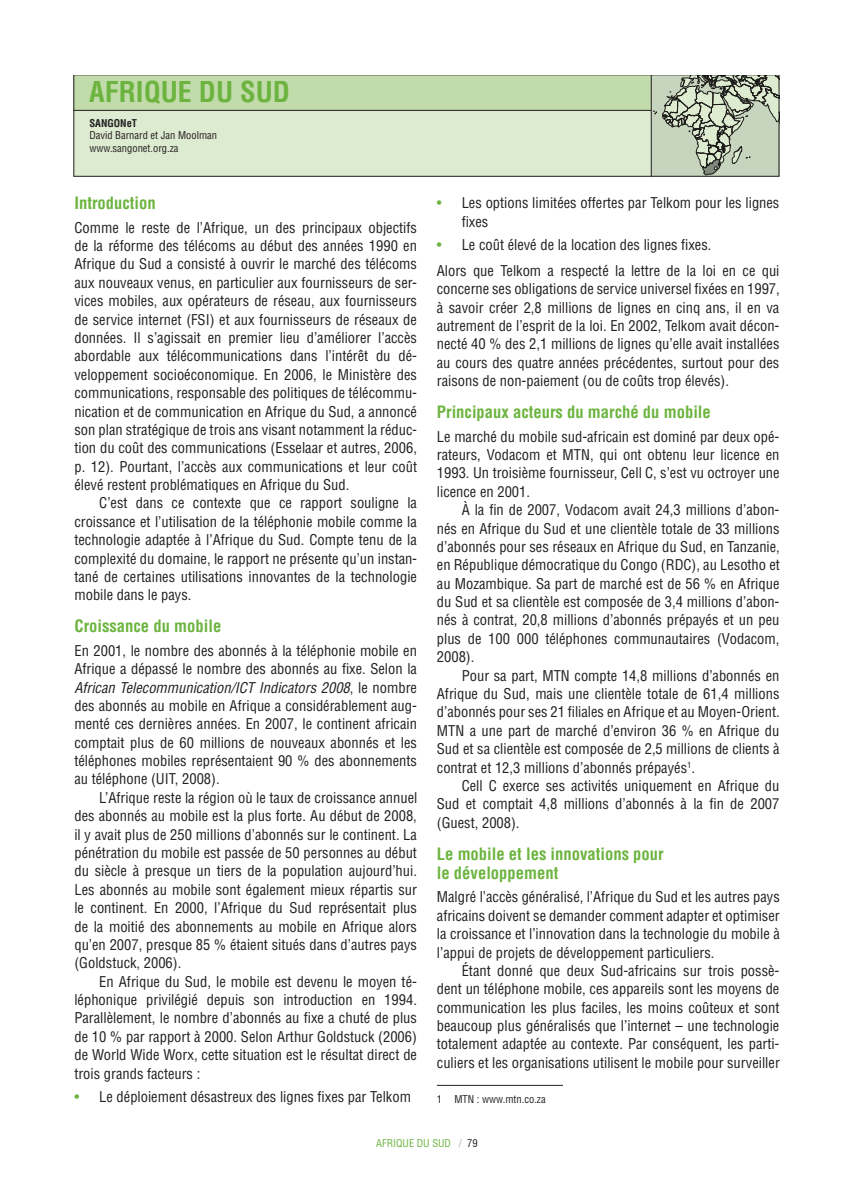
<style>
.page{position:relative;width:844px;height:1191px;background:#fff}
.page>*{position:absolute;margin:0;border:0;box-sizing:border-box;transform-origin:0 0}
.t1{font:700 condensed 28px "Helvetica";color:#6cb43f}
.t2{font:700 condensed 16.62px/19.2px "Helvetica";color:#6cb43f}
.t3{font:condensed 14.53px/18.4px "Helvetica";color:#231f20;text-align:justify}
.t4{font:condensed 10.5px/12.6px "Helvetica";color:#231f20}
.t5{font:condensed 10.5px "Helvetica";color:#6cb43f}
.t6{font:700 condensed 10.5px "Helvetica";color:#231f20}
.s1{font-style:italic}
.s2{color:#a8a9ad}
.s3{color:#231f20}
</style>
<div class="page">
<hr style="left:437px;top:1085px;width:126px;height:1px;background:#231f20">
<svg style="left:73px;top:76px;width:706px;height:101px;background:#cfe1bf"></svg>
<hr style="left:650px;top:76px;width:1px;height:101px;background:#231f20">
<svg style="left:651px;top:76px;width:128px;height:100px;background:#adb7a4"></svg>
<h1 class="t1" style="left:89px;top:74px;width:202px">AFRIQUE DU SUD</h1>
<p class="t6" style="left:89px;top:116px;width:49px">SANGONeT</p>
<p class="t4" style="left:89px;top:129px;width:129px">David Barnard et Jan Moolman www.sangonet.org.za</p>
<p class="t2" style="left:74px;top:193px;width:83px">Introduction</p>
<p class="t3" style="left:74px;top:218px;width:344px">Comme le reste de l’Afrique, un des principaux objectifs de la réforme des télécoms au début des années 1990 en Afrique du Sud a consisté à ouvrir le marché des télécoms aux nouveaux venus, en particulier aux fournisseurs de ser&shy;vices mobiles, aux opérateurs de réseau, aux fournisseurs de service internet (FSI) et aux fournisseurs de réseaux de données. Il s’agissait en premier lieu d’améliorer l’accès abordable aux télécommunications dans l’intérêt du dé&shy;veloppement socioéconomique. En 2006, le Ministère des communications, responsable des politiques de télécommu&shy;nication et de communication en Afrique du Sud, a annoncé son plan stratégique de trois ans visant notamment la réduc&shy;tion du coût des communications (Esselaar et autres, 2006, p. 12). Pourtant, l’accès aux communications et leur coût élevé restent problématiques en Afrique du Sud.</p>
<p class="t3" style="left:74px;top:494px;width:344px;text-indent:25px">C’est dans ce contexte que ce rapport souligne la croissance et l’utilisation de la téléphonie mobile comme la technologie adaptée à l’Afrique du Sud. Compte tenu de la complexité du domaine, le rapport ne présente qu’un instan&shy;tané de certaines utilisations innovantes de la technologie mobile dans le pays.</p>
<p class="t2" style="left:74px;top:616px;width:148px">Croissance du mobile</p>
<p class="t3" style="left:74px;top:641px;width:344px">En 2001, le nombre des abonnés à la téléphonie mobile en Afrique a dépassé le nombre des abonnés au fixe. Selon la <span class="s1">African Telecommunication/ICT Indicators 2008</span>, le nombre des abonnés au mobile en Afrique a considérablement aug&shy;menté ces dernières années. En 2007, le continent africain comptait plus de 60 millions de nouveaux abonnés et les téléphones mobiles représentaient 90 % des abonnements au téléphone (UIT, 2008).</p>
<p class="t3" style="left:74px;top:788px;width:344px;text-indent:25px">L’Afrique reste la région où le taux de croissance annuel des abonnés au mobile est la plus forte. Au début de 2008, il y avait plus de 250 millions d’abonnés sur le continent. La pénétration du mobile est passée de 50 personnes au début du siècle à presque un tiers de la population aujourd’hui.<br>Les abonnés au mobile sont également mieux répartis sur le continent. En 2000, l’Afrique du Sud représentait plus de la moitié des abonnements au mobile en Afrique alors qu’en 2007, presque 85 % étaient situés dans d’autres pays (Goldstuck, 2006).</p>
<p class="t3" style="left:74px;top:972px;width:344px;text-indent:25px">En Afrique du Sud, le mobile est devenu le moyen té&shy;léphonique privilégié depuis son introduction en 1994.<br>Parallèlement, le nombre d’abonnés au fixe a chuté de plus de 10 % par rapport à 2000. Selon Arthur Goldstuck (2006) de World Wide Worx, cette situation est le résultat direct de trois grands facteurs :</p>
<p class="t3" style="left:99px;top:1087px;width:313px">Le déploiement désastreux des lignes fixes par Telkom</p>
<p class="t3" style="left:461px;top:194px;width:319px">Les options limitées offertes par Telkom pour les lignes fixes</p>
<p class="t3" style="left:437px;top:232px;width:344px;line-height:25.7px;text-indent:25px">Le coût élevé de la location des lignes fixes.<br>Alors que Telkom a respecté la lettre de la loi en ce qui</p>
<p class="t3" style="left:437px;top:280px;width:344px">concerne ses obligations de service universel fixées en 1997, à savoir créer 2,8 millions de lignes en cinq ans, il en va autrement de l’esprit de la loi. En 2002, Telkom avait décon&shy;necté 40 % des 2,1 millions de lignes qu’elle avait installées au cours des quatre années précédentes, surtout pour des raisons de non-paiement (ou de coûts trop élevés).</p>
<p class="t2" style="left:437px;top:402px;width:275px">Principaux acteurs du marché du mobile</p>
<p class="t3" style="left:437px;top:427px;width:344px">Le marché du mobile sud-africain est dominé par deux opé&shy;rateurs, Vodacom et MTN, qui ont obtenu leur licence en 1993. Un troisième fournisseur, Cell C, s’est vu octroyer une licence en 2001.</p>
<p class="t3" style="left:437px;top:500px;width:344px;text-indent:25px">À la fin de 2007, Vodacom avait 24,3 millions d’abon&shy;nés en Afrique du Sud et une clientèle totale de 33 millions d’abonnés pour ses réseaux en Afrique du Sud, en Tanzanie, en République démocratique du Congo (RDC), au Lesotho et au Mozambique. Sa part de marché est de 56 % en Afrique du Sud et sa clientèle est composée de 3,4 millions d’abon&shy;nés à contrat, 20,8 millions d’abonnés prépayés et un peu plus de 100 000 téléphones communautaires (Vodacom, 2008).</p>
<p class="t3" style="left:437px;top:666px;width:344px;text-indent:25px">Pour sa part, MTN compte 14,8 millions d’abonnés en Afrique du Sud, mais une clientèle totale de 61,4 millions d’abonnés pour ses 21 filiales en Afrique et au Moyen-Orient.<br>MTN a une part de marché d’environ 36 % en Afrique du Sud et sa clientèle est composée de 2,5 millions de clients à contrat et 12,3 millions d’abonnés prépayés<sup>1</sup>.</p>
<p class="t3" style="left:437px;top:776px;width:344px;text-indent:25px">Cell C exerce ses activités uniquement en Afrique du Sud et comptait 4,8 millions d’abonnés à la fin de 2007 (Guest, 2008).</p>
<p class="t2" style="left:437px;top:844px;width:228px">Le mobile et les innovations pour le développement</p>
<p class="t3" style="left:437px;top:888px;width:344px">Malgré l’accès généralisé, l’Afrique du Sud et les autres pays africains doivent se demander comment adapter et optimiser la croissance et l’innovation dans la technologie du mobile à l’appui de projets de développement particuliers.</p>
<p class="t3" style="left:437px;top:961px;width:344px;text-indent:25px">Étant donné que deux Sud-africains sur trois possè&shy;dent un téléphone mobile, ces appareils sont les moyens de communication les plus faciles, les moins coûteux et sont beaucoup plus généralisés que l’internet – une technologie totalement adaptée au contexte. Par conséquent, les parti&shy;culiers et les organisations utilisent le mobile pour surveiller</p>
<p class="t4" style="left:437px;top:1092px;width:110px">1 MTN : www.mtn.co.za</p>
<p class="t5" style="left:376px;top:1137px;width:103px">AFRIQUE DU SUD <span class="s2">/</span> <span class="s3">79</span></p>
</div>
